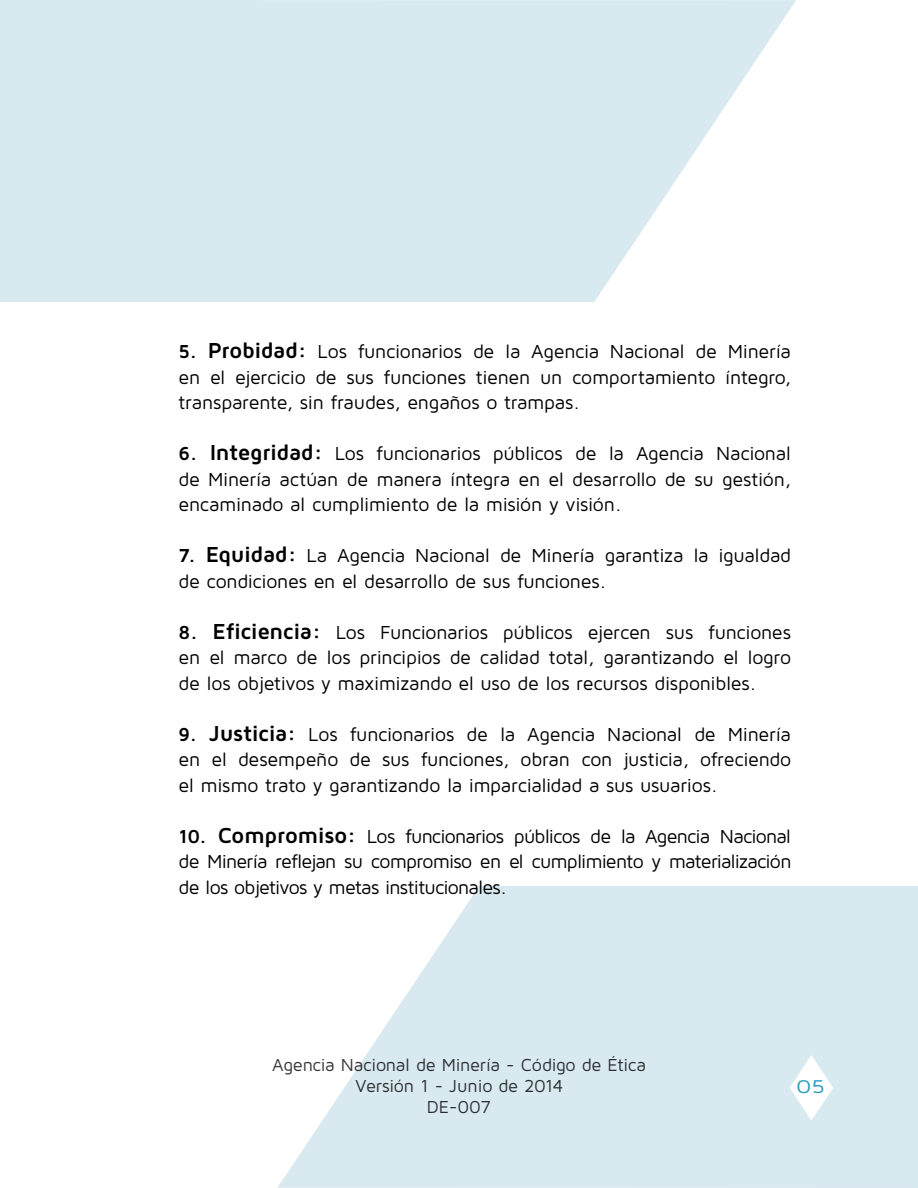
<style>
.page{position:relative;width:918px;height:1188px;background:#fff}
.page>*{position:absolute;margin:0;border:0;box-sizing:border-box;transform-origin:0 0}
.t1{font:19.5px/25.5px "Maven Pro";letter-spacing:-.015em;color:#000;text-align:justify}
.t2{font:19.2px "Maven Pro";color:#269abc;scale:1.22 1}
.t3{font:18px/21px "Maven Pro";letter-spacing:-.015em;color:#000;text-align:center}
.s1{font-weight:700}
.s2{font-weight:700;font-size:22.5px}
</style>
<div class="page">
<svg style="left:0;top:0;width:796px;height:302px;background:#ddebf1"></svg>
<svg style="left:277px;top:886px;width:641px;height:302px;fill:#d9e9f0"></svg>
<svg style="left:790px;top:1055px;width:43px;height:66px"></svg>
<p class="t1" style="left:179px;top:338px;width:614px"><span class="s1">5.</span> <span class="s2">Probidad:</span> Los funcionarios de la Agencia Nacional de Minería en el ejercicio de sus funciones tienen un comportamiento íntegro, transparente, sin fraudes, engaños o trampas.</p>
<p class="t1" style="left:179px;top:440px;width:614px"><span class="s1">6.</span> <span class="s2">Integridad:</span> Los funcionarios públicos de la Agencia Nacional de Minería actúan de manera íntegra en el desarrollo de su gestión, encaminado al cumplimiento de la misión y visión.</p>
<p class="t1" style="left:179px;top:542px;width:614px"><span class="s1">7.</span> <span class="s2">Equidad:</span> La Agencia Nacional de Minería garantiza la igualdad de condiciones en el desarrollo de sus funciones.</p>
<p class="t1" style="left:179px;top:619px;width:614px"><span class="s1">8.</span> <span class="s2">Eficiencia:</span> Los Funcionarios públicos ejercen sus funciones en el marco de los principios de calidad total, garantizando el logro de los objetivos y maximizando el uso de los recursos disponibles.</p>
<p class="t1" style="left:179px;top:721px;width:614px"><span class="s1">9.</span> <span class="s2">Justicia:</span> Los funcionarios de la Agencia Nacional de Minería en el desempeño de sus funciones, obran con justicia, ofreciendo el mismo trato y garantizando la imparcialidad a sus usuarios.</p>
<p class="t1" style="left:179px;top:823px;width:615px"><span class="s1">10.</span> <span class="s2">Compromiso:</span> Los funcionarios públicos de la Agencia Nacional de Minería reflejan su compromiso en el cumplimiento y materialización de los objetivos y metas institucionales.</p>
<p class="t3" style="left:272px;top:1054px;width:375px">Agencia Nacional de Minería - Código de Ética<br>Versión 1 - Junio de 2014<br>DE-007</p>
<p class="t2" style="left:796px;top:1074px;width:25px">05</p>
</div>
